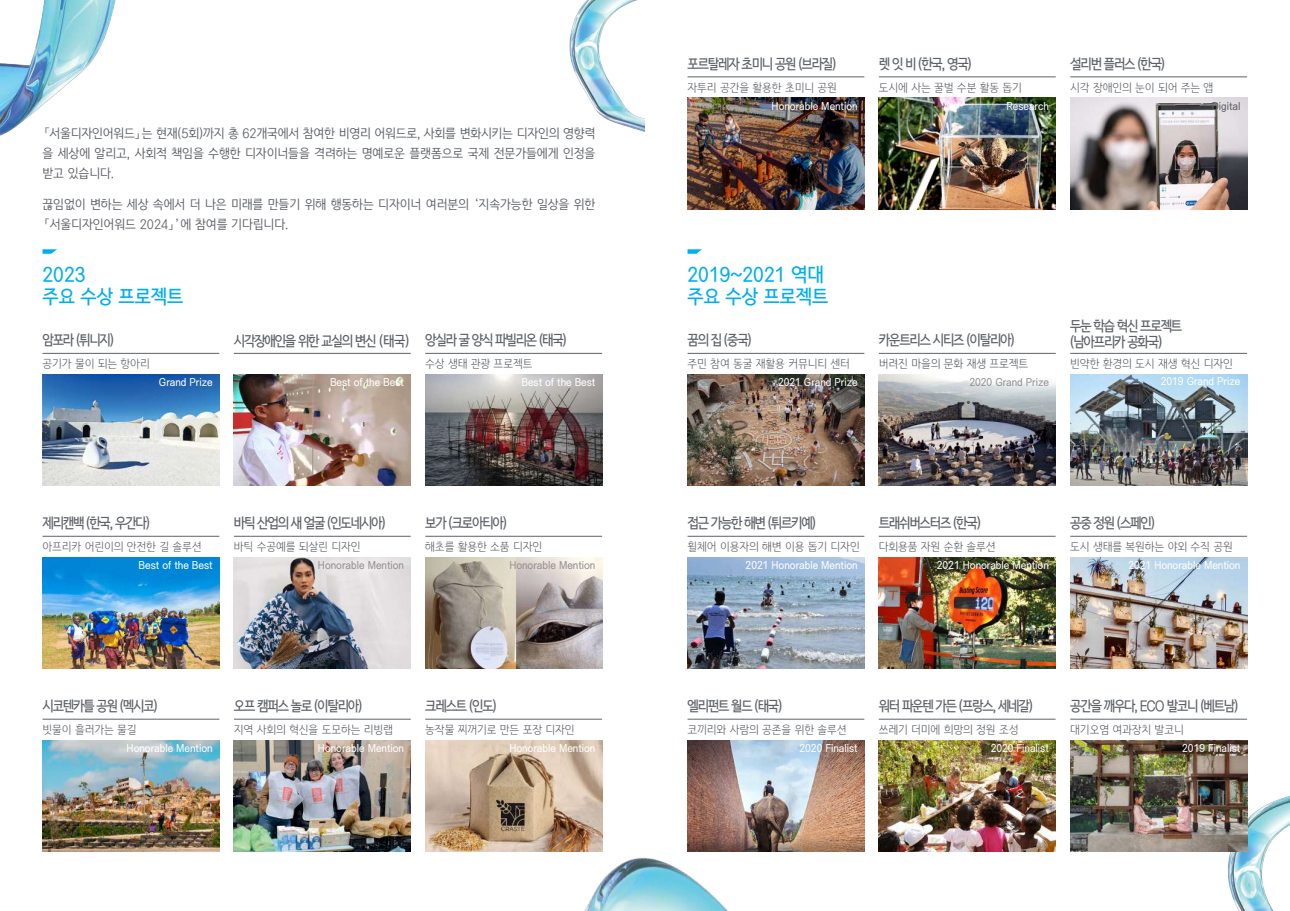
<style>
.page{position:relative;width:1290px;height:911px;background:#fff}
.page>*{position:absolute;margin:0;border:0;box-sizing:border-box;transform-origin:0 0}
.t1{font:18.75px/22.5px "DDP B 131224";color:#00aeef}
.t2{font:13.75px/15.6px "DDP B 131224";letter-spacing:-.08em;color:#5e6268;scale:.95 1}
.t3{font:12.5px/20px "DDP R 131204";color:#5e6268;text-align:justify}
.t4{font:11.25px "DDP L 131224";color:#5e6268}
.t5{font:10px "DDP B 131224";color:#fff}
.t6{font:10px "DDP B 131224";color:#939194}
.t7{font:10px "DDP B 131224";color:#5e6268}
</style>
<div class="page">
<img style="left:1206px;top:792px;width:84px;height:119px">
<img style="left:560px;top:810px;width:205px;height:101px">
<img style="left:569px;top:0;width:76px;height:132px">
<img style="left:0;top:0;width:116px;height:136px">
<svg style="left:43px;top:249px;width:14px;height:5px"></svg>
<svg style="left:687px;top:249px;width:15px;height:5px"></svg>
<img style="left:43px;top:374px;width:176px;height:112px">
<hr style="left:43px;top:353px;width:176px;height:1px;background:#5e6268">
<img style="left:687px;top:374px;width:177px;height:112px">
<hr style="left:687px;top:353px;width:177px;height:1px;background:#5e6268">
<img style="left:687px;top:98px;width:177px;height:111px">
<hr style="left:687px;top:77px;width:177px;height:1px;background:#5e6268">
<img style="left:43px;top:557px;width:176px;height:112px">
<hr style="left:43px;top:536px;width:176px;height:1px;background:#5e6268">
<img style="left:687px;top:557px;width:177px;height:112px">
<hr style="left:687px;top:536px;width:177px;height:1px;background:#5e6268">
<img style="left:43px;top:740px;width:176px;height:111px">
<hr style="left:43px;top:719px;width:176px;height:1px;background:#5e6268">
<img style="left:687px;top:740px;width:177px;height:111px">
<hr style="left:687px;top:719px;width:177px;height:1px;background:#5e6268">
<img style="left:234px;top:374px;width:177px;height:112px">
<hr style="left:234px;top:353px;width:177px;height:1px;background:#5e6268">
<img style="left:879px;top:374px;width:177px;height:112px">
<hr style="left:879px;top:353px;width:177px;height:1px;background:#5e6268">
<img style="left:879px;top:98px;width:177px;height:111px">
<hr style="left:879px;top:77px;width:177px;height:1px;background:#5e6268">
<img style="left:234px;top:557px;width:177px;height:112px">
<hr style="left:234px;top:536px;width:177px;height:1px;background:#5e6268">
<img style="left:879px;top:557px;width:176px;height:112px">
<hr style="left:879px;top:536px;width:176px;height:1px;background:#5e6268">
<img style="left:234px;top:740px;width:177px;height:111px">
<hr style="left:234px;top:719px;width:177px;height:1px;background:#5e6268">
<img style="left:879px;top:740px;width:176px;height:111px">
<hr style="left:879px;top:719px;width:176px;height:1px;background:#5e6268">
<img style="left:425px;top:374px;width:177px;height:112px">
<hr style="left:425px;top:353px;width:177px;height:1px;background:#5e6268">
<img style="left:1070px;top:374px;width:177px;height:112px">
<hr style="left:1070px;top:353px;width:177px;height:1px;background:#5e6268">
<img style="left:1070px;top:98px;width:177px;height:111px">
<hr style="left:1070px;top:77px;width:177px;height:1px;background:#5e6268">
<img style="left:425px;top:557px;width:177px;height:112px">
<hr style="left:425px;top:536px;width:177px;height:1px;background:#5e6268">
<img style="left:1070px;top:557px;width:177px;height:112px">
<hr style="left:1070px;top:536px;width:177px;height:1px;background:#5e6268">
<img style="left:425px;top:741px;width:177px;height:110px">
<hr style="left:425px;top:719px;width:177px;height:1px;background:#5e6268">
<img style="left:1070px;top:740px;width:177px;height:111px">
<hr style="left:1070px;top:719px;width:177px;height:1px;background:#5e6268">
<p class="t2" style="left:687px;top:56px;width:158px">포르탈레자 초미니 공원 (브라질)</p>
<p class="t4" style="left:687px;top:81px;width:151px">자투리 공간을 활용한 초미니 공원</p>
<p class="t5" style="left:771px;top:100px;width:88px">Honorable Mention</p>
<p class="t3" style="left:43px;top:124px;width:554px">「서울디자인어워드」는 현재(5회)까지 총 62개국에서 참여한 비영리 어워드로, 사회를 변화시키는 디자인의 영향력 을 세상에 알리고, 사회적 책임을 수행한 디자이너들을 격려하는 명예로운 플랫폼으로 국제 전문가들에게 인정을 받고 있습니다.</p>
<p class="t3" style="left:43px;top:194px;width:554px">끊임없이 변하는 세상 속에서 더 나은 미래를 만들기 위해 행동하는 디자이너 여러분의 ‘지속가능한 일상을 위한「서울디자인어워드 2024」’에 참여를 기다립니다.</p>
<h1 class="t1" style="left:43px;top:263px;width:142px">2023<br>주요 수상 프로젝트</h1>
<h1 class="t1" style="left:687px;top:263px;width:142px">2019~2021 역대 주요 수상 프로젝트</h1>
<p class="t2" style="left:43px;top:332px;width:77px">암포라 (튀니지)</p>
<p class="t4" style="left:43px;top:357px;width:109px">공기가 물이 되는 항아리</p>
<p class="t5" style="left:159px;top:376px;width:55px">Grand Prize</p>
<p class="t2" style="left:425px;top:332px;width:150px">앙실라 굴 양식 파빌리온 (태국)</p>
<p class="t4" style="left:425px;top:357px;width:109px">수상 생태 관광 프로젝트</p>
<p class="t5" style="left:521px;top:376px;width:75px">Best of the Best</p>
<p class="t2" style="left:687px;top:332px;width:69px">꿈의 집 (중국)</p>
<p class="t4" style="left:687px;top:357px;width:164px">주민 참여 동굴 재활용 커뮤니티 센터</p>
<p class="t5" style="left:778px;top:376px;width:81px">2021 Grand Prize</p>
<p class="t2" style="left:234px;top:333px;width:186px">시각장애인을 위한 교실의 변신 (태국)</p>
<p class="t5" style="left:330px;top:377px;width:75px">Best of the Best</p>
<p class="t2" style="left:879px;top:56px;width:99px">렛 잇 비 (한국, 영국)</p>
<p class="t4" style="left:879px;top:81px;width:145px">도시에 사는 꿀벌 수분 활동 돕기</p>
<p class="t5" style="left:1006px;top:100px;width:44px">Research</p>
<p class="t2" style="left:1070px;top:56px;width:101px">설리번 플러스 (한국)</p>
<p class="t4" style="left:1070px;top:81px;width:145px">시각 장애인의 눈이 되어 주는 앱</p>
<p class="t7" style="left:1211px;top:100px;width:30px">Digital</p>
<p class="t2" style="left:879px;top:332px;width:144px">카운트리스 시티즈 (이탈리아)</p>
<p class="t4" style="left:879px;top:357px;width:151px">버려진 마을의 문화 재생 프로젝트</p>
<p class="t6" style="left:969px;top:376px;width:81px">2020 Grand Prize</p>
<p class="t2" style="left:1070px;top:318px;width:119px">두눈 학습 혁신 프로젝트 (남아프리카 공화국)</p>
<p class="t4" style="left:1070px;top:357px;width:164px">빈약한 환경의 도시 재생 혁신 디자인</p>
<p class="t5" style="left:1161px;top:375px;width:81px">2019 Grand Prize</p>
<p class="t2" style="left:43px;top:515px;width:115px">제리캔백 (한국, 우간다)</p>
<p class="t4" style="left:43px;top:540px;width:161px">아프리카 어린이의 안전한 길 솔루션</p>
<p class="t5" style="left:139px;top:559px;width:75px">Best of the Best</p>
<p class="t2" style="left:234px;top:515px;width:161px">바틱 산업의 새 얼굴 (인도네시아)</p>
<p class="t4" style="left:234px;top:540px;width:128px">바틱 수공예를 되살린 디자인</p>
<p class="t6" style="left:318px;top:559px;width:88px">Honorable Mention</p>
<p class="t2" style="left:425px;top:515px;width:88px">보가 (크로아티아)</p>
<p class="t4" style="left:425px;top:540px;width:118px">해초를 활용한 소품 디자인</p>
<p class="t6" style="left:509px;top:559px;width:88px">Honorable Mention</p>
<p class="t2" style="left:687px;top:515px;width:137px">접근 가능한 해변 (튀르키예)</p>
<p class="t4" style="left:687px;top:540px;width:174px">휠체어 이용자의 해변 이용 돕기 디자인</p>
<p class="t5" style="left:746px;top:559px;width:113px">2021 Honorable Mention</p>
<p class="t2" style="left:879px;top:515px;width:109px">트래쉬버스터즈 (한국)</p>
<p class="t4" style="left:879px;top:540px;width:118px">다회용품 자원 순환 솔루션</p>
<p class="t5" style="left:937px;top:559px;width:113px">2021 Honorable Mention</p>
<p class="t2" style="left:1070px;top:515px;width:91px">공중 정원 (스페인)</p>
<p class="t4" style="left:1070px;top:540px;width:164px">도시 생태를 복원하는 야외 수직 공원</p>
<p class="t5" style="left:1128px;top:559px;width:113px">2021 Honorable Mention</p>
<p class="t2" style="left:43px;top:698px;width:123px">시코텐카틀 공원 (멕시코)</p>
<p class="t4" style="left:43px;top:723px;width:96px">빗물이 흘러가는 물길</p>
<p class="t5" style="left:127px;top:742px;width:88px">Honorable Mention</p>
<p class="t2" style="left:234px;top:698px;width:137px">오프 캠퍼스 놀로 (이탈리아)</p>
<p class="t4" style="left:234px;top:723px;width:161px">지역 사회의 혁신을 도모하는 리빙랩</p>
<p class="t5" style="left:318px;top:742px;width:88px">Honorable Mention</p>
<p class="t2" style="left:425px;top:698px;width:77px">크레스트 (인도)</p>
<p class="t4" style="left:425px;top:723px;width:151px">농작물 찌꺼기로 만든 포장 디자인</p>
<p class="t5" style="left:509px;top:742px;width:88px">Honorable Mention</p>
<p class="t2" style="left:687px;top:698px;width:101px">엘리펀트 월드 (태국)</p>
<p class="t4" style="left:687px;top:723px;width:161px">코끼리와 사람의 공존을 위한 솔루션</p>
<p class="t5" style="left:799px;top:742px;width:60px">2020 Finalist</p>
<p class="t2" style="left:879px;top:698px;width:164px">워터 파운텐 가든 (프랑스, 세네갈)</p>
<p class="t4" style="left:879px;top:723px;width:141px">쓰레기 더미에 희망의 정원 조성</p>
<p class="t5" style="left:991px;top:742px;width:60px">2020 Finalist</p>
<p class="t2" style="left:1070px;top:698px;width:178px">공간을 깨우다, ECO 발코니 (베트남)</p>
<p class="t4" style="left:1070px;top:723px;width:115px">대기오염 여과장치 발코니</p>
<p class="t5" style="left:1182px;top:742px;width:60px">2019 Finalist</p>
</div>
